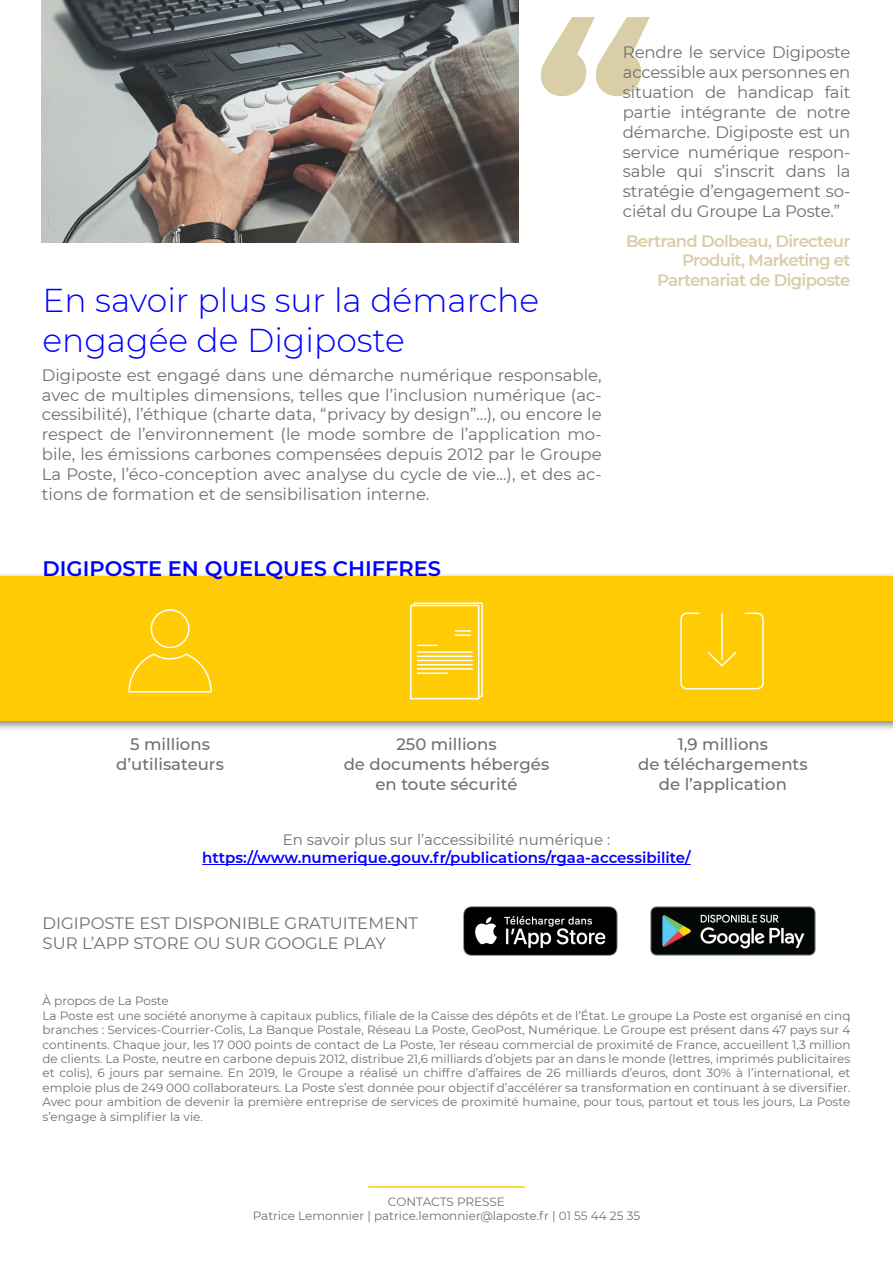
<style>
.page{position:relative;width:893px;height:1263px;background:#fff}
.page>*{position:absolute;margin:0;border:0;box-sizing:border-box;transform-origin:0 0}
.t1{font:300 33px/39.6px "Montserrat";color:#00f}
.t2{font:600 21px "Montserrat";color:#00f}
.t3{font:16.5px/19.8px "Montserrat";color:#706f6f;text-align:justify}
.t4{font:500 16.5px/19.8px "Montserrat";color:#706f6f;text-align:center}
.t5{font:600 16.5px/19.8px "Montserrat";letter-spacing:-.04em;color:#dacea9;text-align:right}
.t6{font:600 15px "Montserrat";color:#00f}
.t7{font:15px "Montserrat";color:#706f6f}
.t8{font:12px/14.4px "Montserrat";color:#706f6f}
</style>
<div class="page">
<div style="left:0;top:571px;width:893px;height:161px;background:#000;opacity:.5"></div>
<div style="left:0;top:576px;width:893px;height:145px;background:#ffcb05"></div>
<svg style="left:680px;top:612px;width:84px;height:78px"></svg>
<svg style="left:128px;top:609px;width:84px;height:84px"></svg>
<svg style="left:410px;top:602px;width:73px;height:98px"></svg>
<hr style="left:368px;top:1186px;width:157px;height:2px;background:#ffcb05">
<img style="left:42px;top:0;width:477px;height:242px">
<hr style="left:202px;top:864px;width:489px;height:1px;background:#00f">
<img style="left:463px;top:907px;width:154px;height:49px">
<img style="left:650px;top:906px;width:166px;height:50px">
<svg style="left:541px;top:17px;width:109px;height:79px"></svg>
<h1 class="t1" style="left:43px;top:279px;width:498px">En savoir plus sur la démarche engagée de Digiposte</h1>
<p class="t3" style="left:42px;top:364px;width:561px">Digiposte est engagé dans une démarche numérique responsable, avec de multiples dimensions, telles que l’inclusion numérique (ac&shy;cessibilité), l’éthique (charte data, “privacy by design”...), ou encore le respect de l’environnement (le mode sombre de l’application mo&shy;bile, les émissions carbones compensées depuis 2012 par le Groupe La Poste, l’éco-conception avec analyse du cycle de vie...), et des ac&shy;tions de formation et de sensibilisation interne.</p>
<p class="t3" style="left:623px;top:42px;width:229px">Rendre le service Digiposte accessible aux personnes en situation de handicap fait partie intégrante de notre démarche. Digiposte est un service numérique respon&shy;sable qui s’inscrit dans la stratégie d’engagement so&shy;ciétal du Groupe La Poste.”</p>
<h3 class="t5" style="left:626px;top:230px;width:226px">Bertrand Dolbeau, Directeur<br>Produit, Marketing et<br>Partenariat de Digiposte</h3>
<h2 class="t2" style="left:43px;top:554px;width:400px">DIGIPOSTE EN QUELQUES CHIFFRES</h2>
<h3 class="t4" style="left:116px;top:734px;width:109px">5 millions d’utilisateurs</h3>
<h3 class="t4" style="left:344px;top:734px;width:207px">250 millions<br>de documents hébergés en toute sécurité</h3>
<h3 class="t4" style="left:638px;top:734px;width:171px">1,9 millions<br>de téléchargements de l’application</h3>
<p class="t7" style="left:283px;top:830px;width:329px">En savoir plus sur l’accessibilité numérique :</p>
<p class="t6" style="left:202px;top:847px;width:490px">https://www.numerique.gouv.fr/publications/rgaa-accessibilite/</p>
<h3 class="t3" style="left:43px;top:913px;width:377px">DIGIPOSTE EST DISPONIBLE GRATUITEMENT<br>SUR L’APP STORE OU SUR GOOGLE PLAY</h3>
<p class="t8" style="left:43px;top:993px;width:809px">À propos de La Poste<br>La Poste est une société anonyme à capitaux publics, filiale de la Caisse des dépôts et de l’État. Le groupe La Poste est organisé en cinq branches : Services-Courrier-Colis, La Banque Postale, Réseau La Poste, GeoPost, Numérique. Le Groupe est présent dans 47 pays sur 4 continents. Chaque jour, les 17 000 points de contact de La Poste, 1er réseau commercial de proximité de France, accueillent 1,3 million de clients. La Poste, neutre en carbone depuis 2012, distribue 21,6 milliards d’objets par an dans le monde (lettres, imprimés publicitaires et colis), 6 jours par semaine. En 2019, le Groupe a réalisé un chiffre d’affaires de 26 milliards d’euros, dont 30% à l’international, et emploie plus de 249 000 collaborateurs. La Poste s’est donnée pour objectif d’accélérer sa transformation en continuant à se diversifier.<br>Avec pour ambition de devenir la première entreprise de services de proximité humaine, pour tous, partout et tous les jours, La Poste s’engage à simplifier la vie.</p>
<p class="t8" style="left:253px;top:1194px;width:389px;text-align:center">CONTACTS PRESSE<br>Patrice Lemonnier | patrice.lemonnier@laposte.fr | 01 55 44 25 35</p>
</div>
